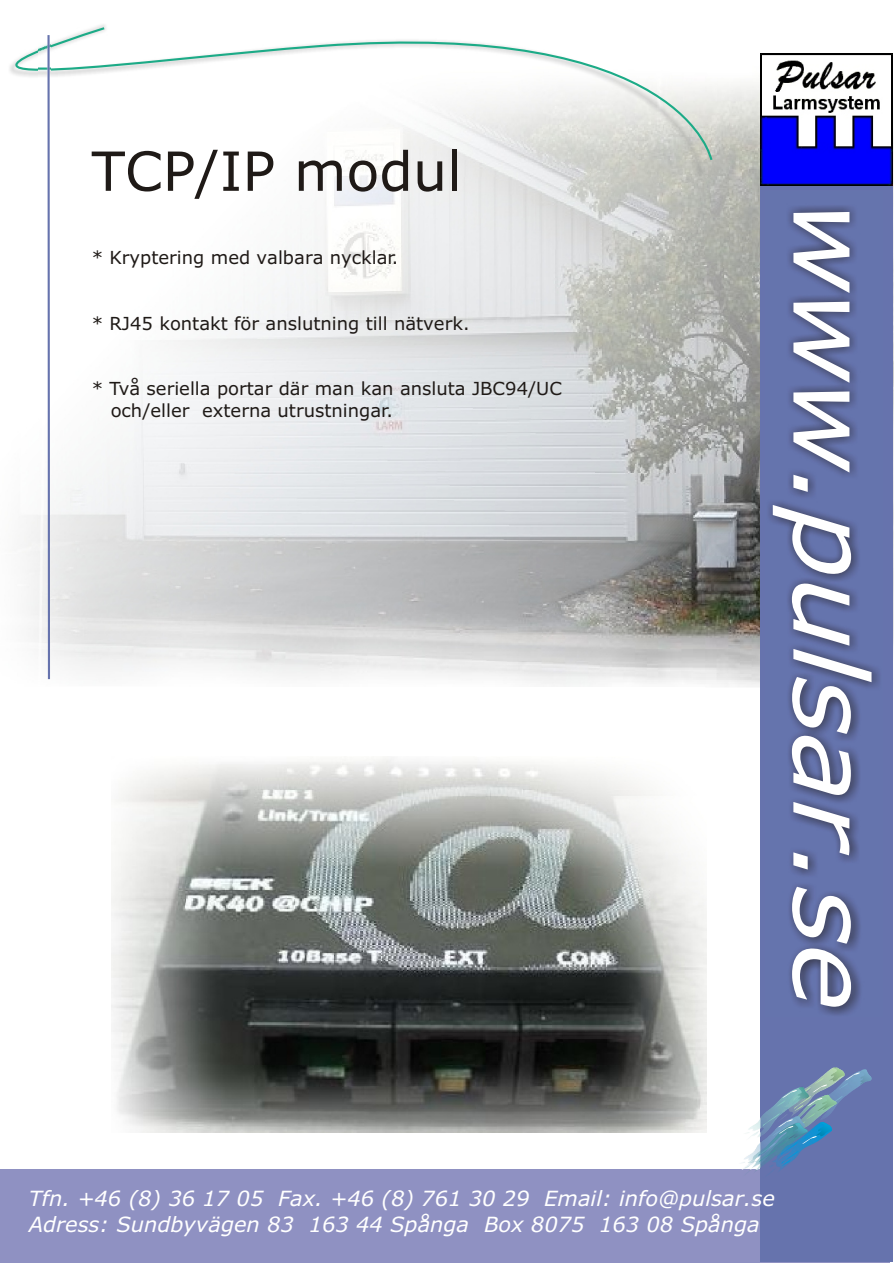
<style>
.page{position:relative;width:894px;height:1263px;background:#fff}
.page>*{position:absolute;margin:0;border:0;box-sizing:border-box;transform-origin:0 0}
.t1{font:italic 102.75px "Verdana";color:#fff;scale:1.07 1}
.t2{font:54px "Verdana";color:#1f1a17}
.t3{font:italic 21px/25.5px "Verdana";color:#fff}
.t4{font:18px/21.9px "Verdana";color:#1f1a17}
</style>
<div class="page">
<img style="left:21px;top:53px;width:873px;height:634px">
<div style="left:0;top:1169px;width:889px;height:94px;background:#8f91c2"></div>
<svg style="left:760px;top:184px;width:133px;height:1078px;background:#5e6b9f"></svg>
<img style="left:760px;top:53px;width:132px;height:133px">
<img style="left:831px;top:1067px;width:8px;height:2px">
<img style="left:742px;top:1122px;width:18px;height:49px">
<svg style="left:758px;top:1069px;width:114px;height:99px;background:#6987b2"></svg>
<img style="left:21px;top:53px;width:695px;height:123px">
<svg style="left:10px;top:24px;width:704px;height:138px"></svg>
<img style="left:39px;top:35px;width:11px;height:652px">
<svg style="left:46px;top:33px;width:5px;height:648px"></svg>
<img style="left:111px;top:758px;width:596px;height:375px">
<h2 class="t2" style="left:92px;top:150px;width:372px">TCP/IP modul</h2>
<p class="t4" style="left:92px;top:248px;width:308px">* Kryptering med valbara nycklar.</p>
<p class="t4" style="left:92px;top:314px;width:379px">* RJ45 kontakt för anslutning till nätverk.</p>
<p class="t4" style="left:111px;top:379px;width:453px;text-indent:-19px">* Två seriella portar där man kan ansluta JBC94/UC och/eller externa utrustningar.</p>
<h1 class="t1" style="left:872px;top:199px;width:763px;rotate:90deg">www.pulsar.se</h1>
<p class="t3" style="left:29px;top:1188px;width:748px">Tfn. +46 (8) 36 17 05 Fax. +46 (8) 761 30 29 Email: info@pulsar.se<br>Adress: Sundbyvägen 83 163 44 Spånga Box 8075 163 08 Spånga</p>
</div>
